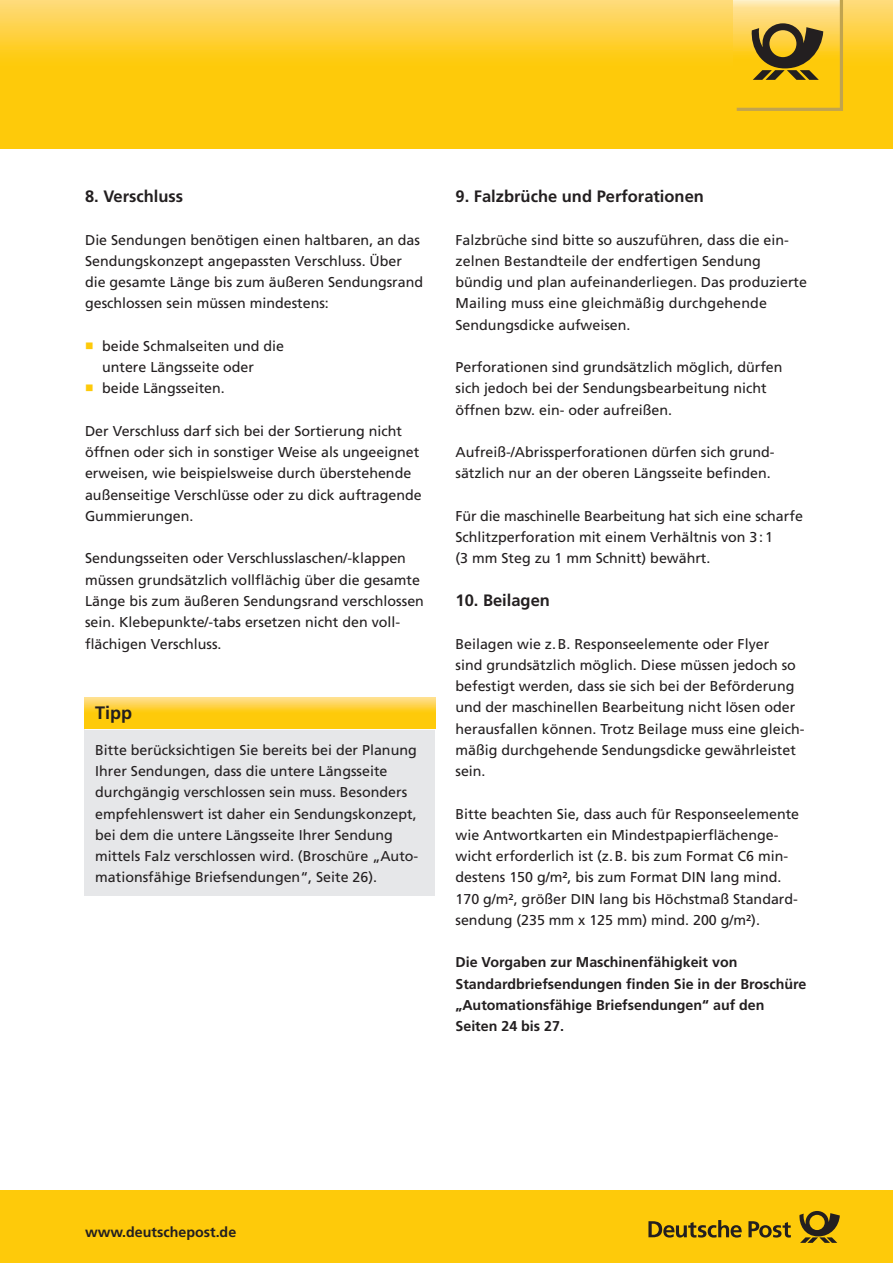
<style>
.page{position:relative;width:893px;height:1263px;background:#fff}
.page>*{position:absolute;margin:0;border:0;box-sizing:border-box;transform-origin:0 0}
.t1{font:700 18px "Frutiger LT Std";color:#231f20}
.t2{font:700 16.5px "Frutiger LT Std";color:#231f20}
.t3{font:14.25px/21.3px "Frutiger LT Std";color:#231f20}
.t4{font:700 14.25px/21.3px "Frutiger LT Std";color:#231f20}
.s1{color:#feca0a}
</style>
<div class="page">
<svg style="left:0;top:0;width:893px;height:149px"></svg>
<div style="left:0;top:1191px;width:893px;height:72px;background:#feca0a"></div>
<svg style="left:799px;top:1211px;width:41px;height:32px"></svg>
<svg style="left:648px;top:1220px;width:94px;height:17px"></svg>
<svg style="left:748px;top:1221px;width:43px;height:16px"></svg>
<svg style="left:733px;top:0;width:4px;height:108px"></svg>
<svg style="left:737px;top:0;width:106px;height:111px"></svg>
<div style="left:85px;top:729px;width:350px;height:167px;background:#e6e7e9"></div>
<hr style="left:85px;top:729px;width:350px;height:1px;background:#fff">
<svg style="left:85px;top:697px;width:350px;height:32px"></svg>
<p class="t2" style="left:85px;top:187px;width:100px">8. Verschluss</p>
<p class="t3" style="left:85px;top:229px;width:340px">Die Sendungen benötigen einen haltbaren, an das Sendungskonzept angepassten Verschluss. Über die gesamte Länge bis zum äußeren Sendungsrand geschlossen sein müssen mindestens:</p>
<p class="t3" style="left:102px;top:335px;width:184px;text-indent:-17px"><span class="s1">■</span> beide Schmalseiten und die untere Längsseite oder</p>
<p class="t3" style="left:85px;top:378px;width:141px"><span class="s1">■</span> beide Längsseiten.</p>
<p class="t3" style="left:85px;top:420px;width:338px">Der Verschluss darf sich bei der Sortierung nicht öffnen oder sich in sonstiger Weise als ungeeignet erweisen, wie beispielsweise durch überstehende außenseitige Verschlüsse oder zu dick auftragende Gummierungen.</p>
<p class="t3" style="left:85px;top:548px;width:340px">Sendungsseiten oder Verschlusslaschen/-klappen müssen grundsätzlich vollflächig über die gesamte Länge bis zum äußeren Sendungsrand verschlossen sein. Klebepunkte/-tabs ersetzen nicht den voll&shy;flächigen Verschluss.</p>
<p class="t1" style="left:95px;top:702px;width:39px">Tipp</p>
<p class="t3" style="left:95px;top:739px;width:325px">Bitte berücksichtigen Sie bereits bei der Planung Ihrer Sendungen, dass die untere Längsseite durchgängig verschlossen sein muss. Besonders empfehlenswert ist daher ein Sendungskonzept, bei dem die untere Längsseite Ihrer Sendung mittels Falz verschlossen wird. (Broschüre „Auto&shy;mationsfähige Briefsendungen“, Seite 26).</p>
<p class="t2" style="left:455px;top:187px;width:250px">9. Falzbrüche und Perforationen</p>
<p class="t3" style="left:455px;top:229px;width:353px">Falzbrüche sind bitte so auszuführen, dass die ein&shy;zelnen Bestandteile der endfertigen Sendung bündig und plan aufeinanderliegen. Das produzierte Mailing muss eine gleichmäßig durchgehende Sendungsdicke aufweisen.</p>
<p class="t3" style="left:455px;top:357px;width:329px">Perforationen sind grundsätzlich möglich, dürfen sich jedoch bei der Sendungsbearbeitung nicht öffnen bzw. ein- oder aufreißen.</p>
<p class="t3" style="left:455px;top:442px;width:319px">Aufreiß-/Abrissperforationen dürfen sich grund&shy;sätzlich nur an der oberen Längsseite befinden.</p>
<p class="t3" style="left:455px;top:505px;width:349px">Für die maschinelle Bearbeitung hat sich eine scharfe<br>Schlitzperforation mit einem Verhältnis von 3:1<br>(3 mm Steg zu 1 mm Schnitt) bewährt.</p>
<p class="t2" style="left:455px;top:590px;width:96px">10. Beilagen</p>
<p class="t3" style="left:455px;top:633px;width:350px">Beilagen wie z.B. Responseelemente oder Flyer<br>sind grundsätzlich möglich. Diese müssen jedoch so befestigt werden, dass sie sich bei der Beförderung und der maschinellen Bearbeitung nicht lösen oder herausfallen können. Trotz Beilage muss eine gleich&shy;mäßig durchgehende Sendungsdicke gewährleistet sein.</p>
<p class="t3" style="left:455px;top:803px;width:345px">Bitte beachten Sie, dass auch für Responseelemente wie Antwortkarten ein Mindestpapierflächenge&shy;wicht erforderlich ist (z.B. bis zum Format C6 min&shy;destens 150 g/m², bis zum Format DIN lang mind.<br>170 g/m², größer DIN lang bis Höchstmaß Standard&shy;sendung (235 mm x 125 mm) mind. 200 g/m²).</p>
<p class="t4" style="left:455px;top:952px;width:352px">Die Vorgaben zur Maschinenfähigkeit von Standardbriefsendungen finden Sie in der Broschüre „Automationsfähige Briefsendungen“ auf den Seiten 24 bis 27.</p>
<p class="t4" style="left:85px;top:1222px;width:153px">www.deutschepost.de</p>
</div>
